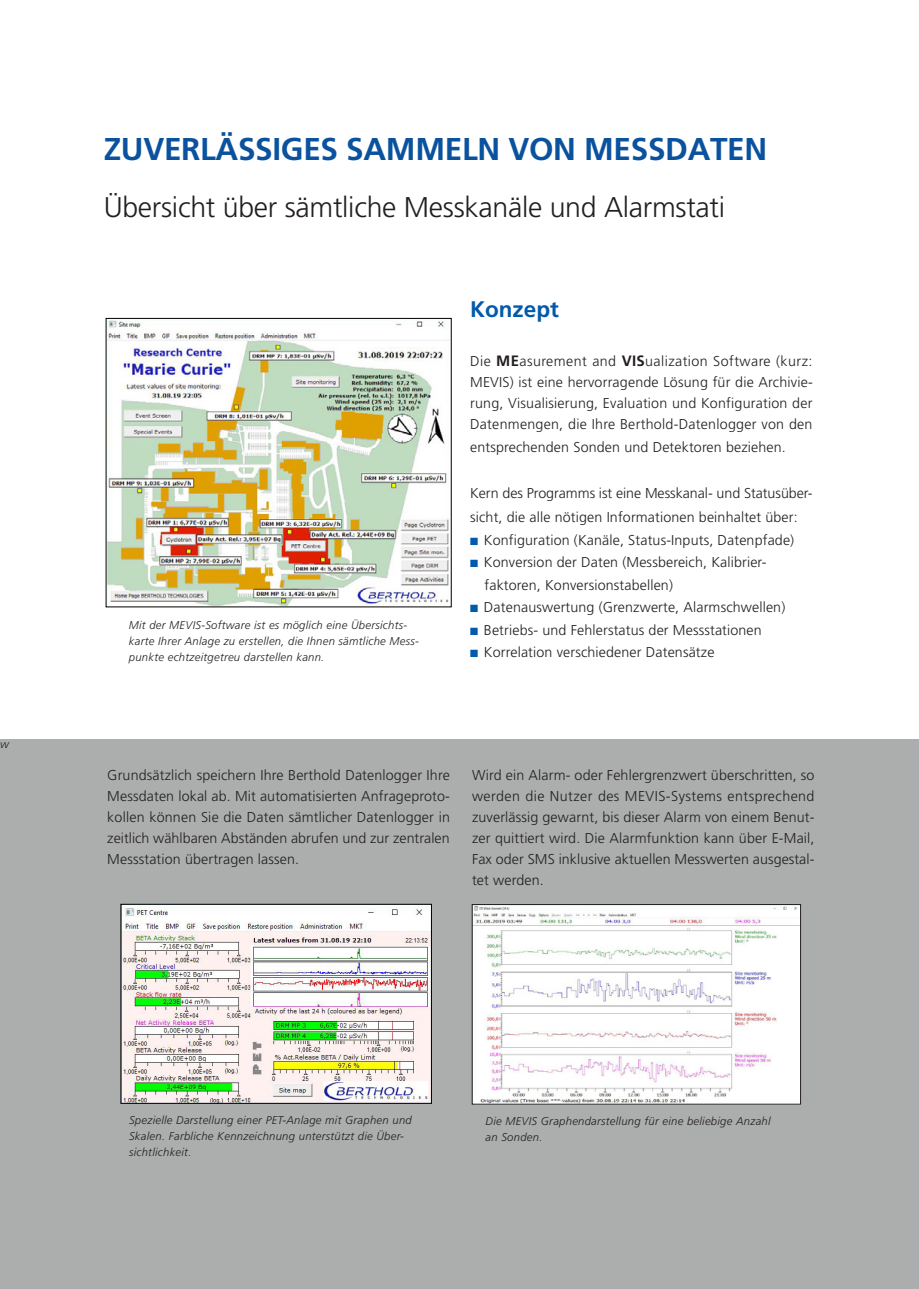
<style>
.page{position:relative;width:919px;height:1289px;background:#fff}
.page>*{position:absolute;margin:0;border:0;box-sizing:border-box;transform-origin:0 0}
.t1{font:700 31.5px "Frutiger LT Std";letter-spacing:-.01em;color:#0a529e}
.t2{font:300 28.5px "Frutiger LT Std";letter-spacing:-.01em;color:#231f20}
.t3{font:700 22.5px "Frutiger LT Std";color:#015aaa}
.t4{font:300 14.25px/21px "Frutiger LT Std";letter-spacing:.01em;color:#231f20;text-align:justify}
.t5{font:italic 300 11.25px/15.8px "Frutiger LT Std";letter-spacing:.025em;color:#231f20}
.s1{font-weight:700;font-size:15px}
.s2{color:#015aaa}
</style>
<div class="page">
<div style="left:906px;top:739px;width:12px;height:549px;background:#acadae"></div>
<div style="left:0;top:739px;width:906px;height:549px;background:#acadad"></div>
<img style="left:474px;top:906px;width:324px;height:196px">
<div style="left:472px;top:904px;width:328px;height:200px;border:1px solid #231f20"></div>
<img style="left:123px;top:906px;width:306px;height:195px">
<div style="left:121px;top:904px;width:310px;height:199px;border:1px solid #000"></div>
<img style="left:108px;top:320px;width:341px;height:285px">
<p class="t5" style="left:0;top:736px;width:10px">w</p>
<h1 class="t1" style="left:104px;top:130px;width:665px">ZUVERLÄSSIGES SAMMELN VON MESSDATEN</h1>
<h2 class="t2" style="left:104px;top:191px;width:622px">Übersicht über sämtliche Messkanäle und Alarmstati</h2>
<p class="t5" style="left:129px;top:617px;width:291px">Mit der MEVIS-Software ist es möglich eine Übersichts&shy;karte Ihrer Anlage zu erstellen, die Ihnen sämtliche Mess&shy;punkte echtzeitgetreu darstellen kann.</p>
<h3 class="t3" style="left:470px;top:295px;width:90px">Konzept</h3>
<p class="t4" style="left:470px;top:351px;width:344px">Die <span class="s1">ME</span>asurement and <span class="s1">VIS</span>ualization Software (kurz:<br>MEVIS) ist eine hervorragende Lösung für die Archivie&shy;rung, Visualisierung, Evaluation und Konfiguration der Datenmengen, die Ihre Berthold-Datenlogger von den</p>
<p class="t4" style="left:470px;top:436px;width:317px">entsprechenden Sonden und Detektoren beziehen.</p>
<p class="t4" style="left:470px;top:481px;width:344px;line-height:24px">Kern des Programms ist eine Messkanal- und Statusüber&shy;sicht, die alle nötigen Informationen beinhaltet über:</p>
<p class="t4" style="left:470px;top:529px;width:325px"><span class="s2">■</span> Konfiguration (Kanäle, Status-Inputs, Datenpfade)</p>
<p class="t4" style="left:484px;top:551px;width:283px;line-height:22.5px;text-indent:-14px"><span class="s2">■</span> Konversion der Daten (Messbereich, Kalibrier&shy;faktoren, Konversionstabellen)</p>
<p class="t4" style="left:470px;top:597px;width:317px"><span class="s2">■</span> Datenauswertung (Grenzwerte, Alarmschwellen)</p>
<p class="t4" style="left:470px;top:619px;width:293px"><span class="s2">■</span> Betriebs- und Fehlerstatus der Messstationen</p>
<p class="t4" style="left:470px;top:642px;width:246px"><span class="s2">■</span> Korrelation verschiedener Datensätze</p>
<p class="t4" style="left:107px;top:764px;width:344px">Grundsätzlich speichern Ihre Berthold Datenlogger Ihre Messdaten lokal ab. Mit automatisierten Anfrageproto&shy;kollen können Sie die Daten sämtlicher Datenlogger in zeitlich wählbaren Abständen abrufen und zur zentralen Messstation übertragen lassen.</p>
<p class="t4" style="left:472px;top:764px;width:344px">Wird ein Alarm- oder Fehlergrenzwert überschritten, so werden die Nutzer des MEVIS-Systems entsprechend zuverlässig gewarnt, bis dieser Alarm von einem Benut&shy;zer quittiert wird. Die Alarmfunktion kann über E-Mail, Fax oder SMS inklusive aktuellen Messwerten ausgestal&shy;tet werden.</p>
<p class="t5" style="left:129px;top:1112px;width:284px">Spezielle Darstellung einer PET-Anlage mit Graphen und<br>Skalen. Farbliche Kennzeichnung unterstützt die Über&shy;sichtlichkeit.</p>
<p class="t5" style="left:485px;top:1113px;width:286px">Die MEVIS Graphendarstellung für eine beliebige Anzahl an Sonden.</p>
</div>
